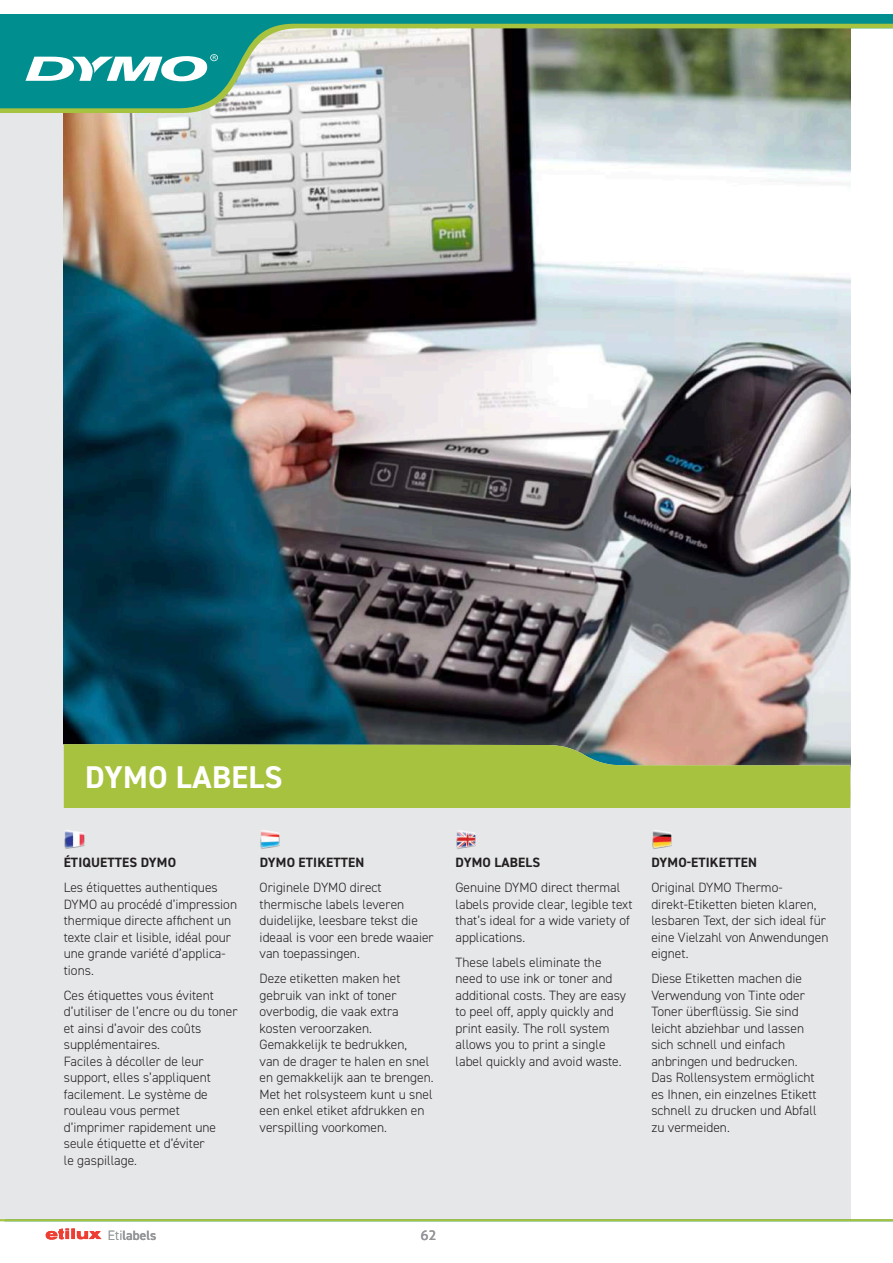
<style>
.page{position:relative;width:893px;height:1263px;background:#fff}
.page>*{position:absolute;margin:0;border:0;box-sizing:border-box;transform-origin:0 0}
.t1{font:700 31.5px "DIN2014";letter-spacing:.01em;color:#fff}
.t2{font:300 13.5px/16.5px "DIN2014";color:#231f20}
.t3{font:700 13.5px "DIN2014";letter-spacing:.01em;color:#231f20}
.t4{font:600 13.5px "DIN2014";color:#939598}
.t5{font:13.5px "Aller";color:#939598}
.s1{font-weight:300}
</style>
<div class="page">
<div style="left:0;top:20px;width:850px;height:1199px;background:#e6e7e9"></div>
<img style="left:64px;top:113px;width:786px;height:631px">
<svg style="left:0;top:109px;width:851px;height:4px;background:#b9c4a6"></svg>
<svg style="left:64px;top:744px;width:787px;height:64px;background:#a3ba45"></svg>
<svg style="left:0;top:14px;width:893px;height:95px;background:#7da291"></svg>
<svg style="left:25px;top:26px;width:193px;height:73px;background:#30a3a3"></svg>
<svg style="left:0;top:1219px;width:893px;height:21px"></svg>
<img style="left:64px;top:830px;width:21px;height:19px">
<img style="left:260px;top:830px;width:20px;height:19px">
<img style="left:456px;top:830px;width:20px;height:19px">
<img style="left:652px;top:830px;width:20px;height:19px">
<h1 class="t1" style="left:85px;top:756px;width:199px">DYMO LABELS</h1>
<p class="t3" style="left:64px;top:853px;width:114px">ÉTIQUETTES DYMO</p>
<p class="t2" style="left:64px;top:879px;width:175px">Les étiquettes authentiques<br>DYMO au procédé d’impression thermique directe affichent un texte clair et lisible, idéal pour une grande variété d’applica&shy;tions.</p>
<p class="t2" style="left:64px;top:987px;width:175px">Ces étiquettes vous évitent d’utiliser de l’encre ou du toner et ainsi d’avoir des coûts supplémentaires.<br>Faciles à décoller de leur support, elles s’appliquent facilement. Le système de rouleau vous permet d’imprimer rapidement une seule étiquette et d’éviter<br>le gaspillage.</p>
<p class="t3" style="left:260px;top:853px;width:106px">DYMO ETIKETTEN</p>
<p class="t2" style="left:260px;top:879px;width:176px">Originele DYMO direct thermische labels leveren duidelijke, leesbare tekst die ideaal is voor een brede waaier van toepassingen.</p>
<p class="t2" style="left:260px;top:970px;width:175px">Deze etiketten maken het gebruik van inkt of toner overbodig, die vaak extra kosten veroorzaken.<br>Gemakkelijk te bedrukken,<br>van de drager te halen en snel en gemakkelijk aan te brengen.<br>Met het rolsysteem kunt u snel een enkel etiket afdrukken en verspilling voorkomen.</p>
<p class="t3" style="left:456px;top:853px;width:86px">DYMO LABELS</p>
<p class="t2" style="left:455px;top:879px;width:178px">Genuine DYMO direct thermal labels provide clear, legible text that’s ideal for a wide variety of applications.</p>
<p class="t2" style="left:455px;top:954px;width:172px">These labels eliminate the need to use ink or toner and additional costs. They are easy to peel off, apply quickly and print easily. The roll system allows you to print a single label quickly and avoid waste.</p>
<p class="t3" style="left:651px;top:853px;width:107px">DYMO-ETIKETTEN</p>
<p class="t2" style="left:651px;top:879px;width:179px">Original DYMO Thermo&shy;direkt-Etiketten bieten klaren, lesbaren Text, der sich ideal für eine Vielzahl von Anwendungen eignet.</p>
<p class="t2" style="left:651px;top:970px;width:167px">Diese Etiketten machen die<br>Verwendung von Tinte oder<br>Toner überflüssig. Sie sind leicht abziehbar und lassen sich schnell und einfach anbringen und bedrucken.<br>Das Rollensystem ermöglicht es Ihnen, ein einzelnes Etikett schnell zu drucken und Abfall zu vermeiden.</p>
<p class="t4" style="left:108px;top:1226px;width:50px"><span class="s1">Eti</span>labels</p>
<p class="t5" style="left:421px;top:1226px;width:18px">62</p>
</div>
